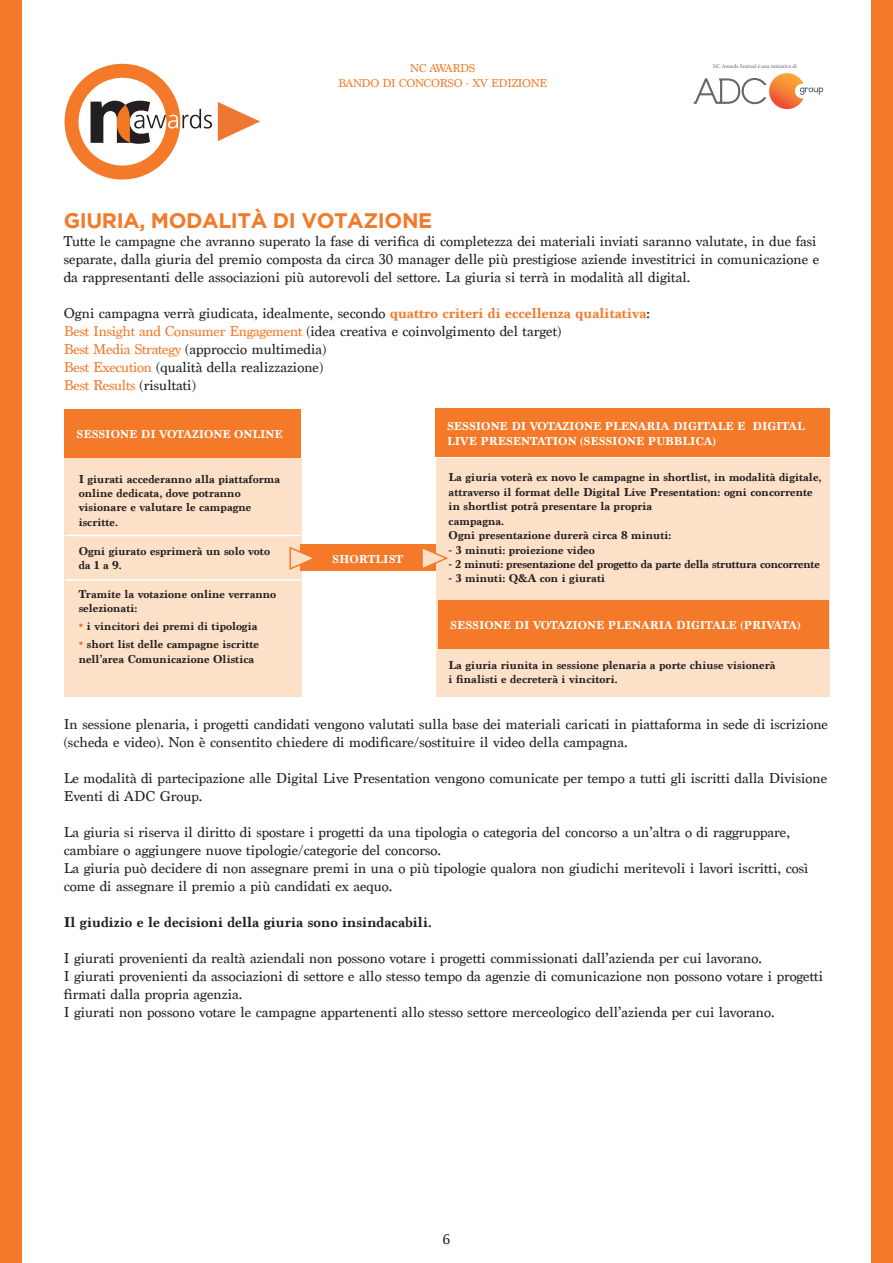
<style>
.page{position:relative;width:893px;height:1263px;background:#fff}
.page>*{position:absolute;margin:0;border:0;box-sizing:border-box;transform-origin:0 0}
.t1{font:700 21px "Gotham";letter-spacing:-.02em;color:#f47928}
.t2{font:15px/18px "Marion";color:#231f20}
.t3{font:700 15px "Marion";color:#231f20}
.t4{font:15px "Marion";letter-spacing:-.02em;color:#f47928}
.t5{font:700 12px/14.4px "Marion";color:#231f20}
.t6{font:700 12px/14.4px "Marion";color:#fff}
.t7{font:700 12px "Marion";letter-spacing:-.02em;color:#231f20}
.t8{font:12px "Marion";letter-spacing:-.025em;color:#f47928}
.t9{font:5.7px "Minion Pro";letter-spacing:-.01em;color:#63696d}
.s1{font-weight:700;color:#f47928}
.s2{color:#f47928}
.s3{color:#231f20}
.s4{font-weight:400;font-size:15px;color:#f47928}
</style>
<div class="page">
<div style="left:872px;top:0;width:21px;height:1263px;background:#f47928"></div>
<div style="left:0;top:0;width:21px;height:1263px;background:#f47928"></div>
<svg style="left:693px;top:73px;width:130px;height:36px"></svg>
<svg style="left:72px;top:71px;width:101px;height:102px"></svg>
<div style="left:65px;top:64px;width:115px;height:116px;border:14px solid #f47928;border-radius:50%"></div>
<svg style="left:218px;top:102px;width:42px;height:39px"></svg>
<svg style="left:91px;top:101px;width:121px;height:43px"></svg>
<div style="left:64px;top:458px;width:237px;height:239px;background:#fde0c8"></div>
<div style="left:64px;top:409px;width:237px;height:49px;background:#f47928"></div>
<div style="left:300px;top:544px;width:178px;height:27px;background:#f47928"></div>
<div style="left:436px;top:458px;width:393px;height:239px;background:#fde0c8"></div>
<svg style="left:289px;top:546px;width:24px;height:24px"></svg>
<svg style="left:422px;top:549px;width:26px;height:19px"></svg>
<div style="left:435px;top:408px;width:394px;height:49px;background:#f47928"></div>
<hr style="left:65px;top:535px;width:236px;height:1px;background:#fff">
<hr style="left:65px;top:579px;width:236px;height:2px;background:#fff">
<div style="left:438px;top:600px;width:391px;height:48px;background:#f47928"></div>
<p class="t8" style="left:410px;top:61px;width:67px">NC AWARDS</p>
<p class="t9" style="left:713px;top:62px;width:85px">NC Awards Festival è una iniziativa di</p>
<p class="t8" style="left:338px;top:76px;width:211px">BANDO DI CONCORSO - XV EDIZIONE</p>
<p class="t1" style="left:64px;top:208px;width:370px">GIURIA, MODALITÀ DI VOTAZIONE</p>
<p class="t2" style="left:64px;top:232px;width:757px">Tutte le campagne che avranno superato la fase di verifica di completezza dei materiali inviati saranno valutate, in due fasi separate, dalla giuria del premio composta da circa 30 manager delle più prestigiose aziende investitrici in comunicazione e da rappresentanti delle associazioni più autorevoli del settore. La giuria si terrà in modalità all digital.</p>
<p class="t2" style="left:64px;top:304px;width:588px">Ogni campagna verrà giudicata, idealmente, secondo <span class="s1">quattro criteri di eccellenza qualitativa</span>:</p>
<p class="t2" style="left:64px;top:322px;width:499px"><span class="s2">Best Insight and Consumer Engagement</span> (idea creativa e coinvolgimento del target)</p>
<p class="t2" style="left:64px;top:340px;width:264px"><span class="s2">Best Media Strategy</span> (approccio multimedia)</p>
<p class="t2" style="left:64px;top:358px;width:261px"><span class="s2">Best Execution</span> (qualità della realizzazione)</p>
<p class="t4" style="left:64px;top:376px;width:134px">Best Results <span class="s3">(risultati)</span></p>
<p class="t6" style="left:77px;top:427px;width:208px">SESSIONE DI VOTAZIONE ONLINE</p>
<p class="t5" style="left:79px;top:472px;width:203px">I giurati accederanno alla piattaforma online dedicata, dove potranno</p>
<p class="t5" style="left:79px;top:500px;width:174px">visionare e valutare le campagne iscritte.</p>
<p class="t5" style="left:79px;top:544px;width:193px">Ogni giurato esprimerà un solo voto da 1 a 9.</p>
<p class="t5" style="left:79px;top:587px;width:199px">Tramite la votazione online verranno selezionati:</p>
<p class="t5" style="left:79px;top:619px;width:180px"><span class="s4">•</span> i vincitori dei premi di tipologia</p>
<p class="t5" style="left:79px;top:637px;width:182px"><span class="s4">•</span> short list delle campagne iscritte nell’area Comunicazione Olistica</p>
<p class="t6" style="left:332px;top:552px;width:72px">SHORTLIST</p>
<p class="t6" style="left:447px;top:419px;width:359px">SESSIONE DI VOTAZIONE PLENARIA DIGITALE E DIGITAL<br>LIVE PRESENTATION (SESSIONE PUBBLICA)</p>
<p class="t5" style="left:449px;top:470px;width:374px">La giuria voterà ex novo le campagne in shortlist, in modalità digitale, attraverso il format delle Digital Live Presentation: ogni concorrente</p>
<p class="t5" style="left:449px;top:499px;width:205px">in shortlist potrà presentare la propria</p>
<p class="t5" style="left:449px;top:514px;width:57px">campagna.</p>
<p class="t5" style="left:449px;top:528px;width:224px">Ogni presentazione durerà circa 8 minuti:</p>
<p class="t5" style="left:449px;top:542px;width:148px">- 3 minuti: proiezione video</p>
<p class="t7" style="left:449px;top:557px;width:373px">- 2 minuti: presentazione del progetto da parte della struttura concorrente</p>
<p class="t5" style="left:449px;top:571px;width:158px">- 3 minuti: Q&amp;A con i giurati</p>
<p class="t6" style="left:450px;top:618px;width:352px">SESSIONE DI VOTAZIONE PLENARIA DIGITALE (PRIVATA)</p>
<p class="t5" style="left:449px;top:658px;width:328px">La giuria riunita in sessione plenaria a porte chiuse visionerà</p>
<p class="t5" style="left:449px;top:672px;width:170px">i finalisti e decreterà i vincitori.</p>
<p class="t2" style="left:64px;top:715px;width:766px">In sessione plenaria, i progetti candidati vengono valutati sulla base dei materiali caricati in piattaforma in sede di iscrizione</p>
<p class="t2" style="left:64px;top:733px;width:565px">(scheda e video). Non è consentito chiedere di modificare/sostituire il video della campagna.</p>
<p class="t2" style="left:64px;top:769px;width:765px">Le modalità di partecipazione alle Digital Live Presentation vengono comunicate per tempo a tutti gli iscritti dalla Divisione<br>Eventi di ADC Group.</p>
<p class="t2" style="left:64px;top:823px;width:728px">La giuria si riserva il diritto di spostare i progetti da una tipologia o categoria del concorso a un’altra o di raggruppare,</p>
<p class="t2" style="left:64px;top:841px;width:379px">cambiare o aggiungere nuove tipologie/categorie del concorso.</p>
<p class="t2" style="left:64px;top:859px;width:746px">La giuria può decidere di non assegnare premi in una o più tipologie qualora non giudichi meritevoli i lavori iscritti, così come di assegnare il premio a più candidati ex aequo.</p>
<p class="t3" style="left:64px;top:913px;width:369px">Il giudizio e le decisioni della giuria sono insindacabili.</p>
<p class="t2" style="left:64px;top:949px;width:700px">I giurati provenienti da realtà aziendali non possono votare i progetti commissionati dall’azienda per cui lavorano.</p>
<p class="t2" style="left:64px;top:967px;width:761px">I giurati provenienti da associazioni di settore e allo stesso tempo da agenzie di comunicazione non possono votare i progetti firmati dalla propria agenzia.</p>
<p class="t2" style="left:64px;top:1003px;width:712px">I giurati non possono votare le campagne appartenenti allo stesso settore merceologico dell’azienda per cui lavorano.</p>
<p class="t2" style="left:443px;top:1230px;width:9px">6</p>
</div>
